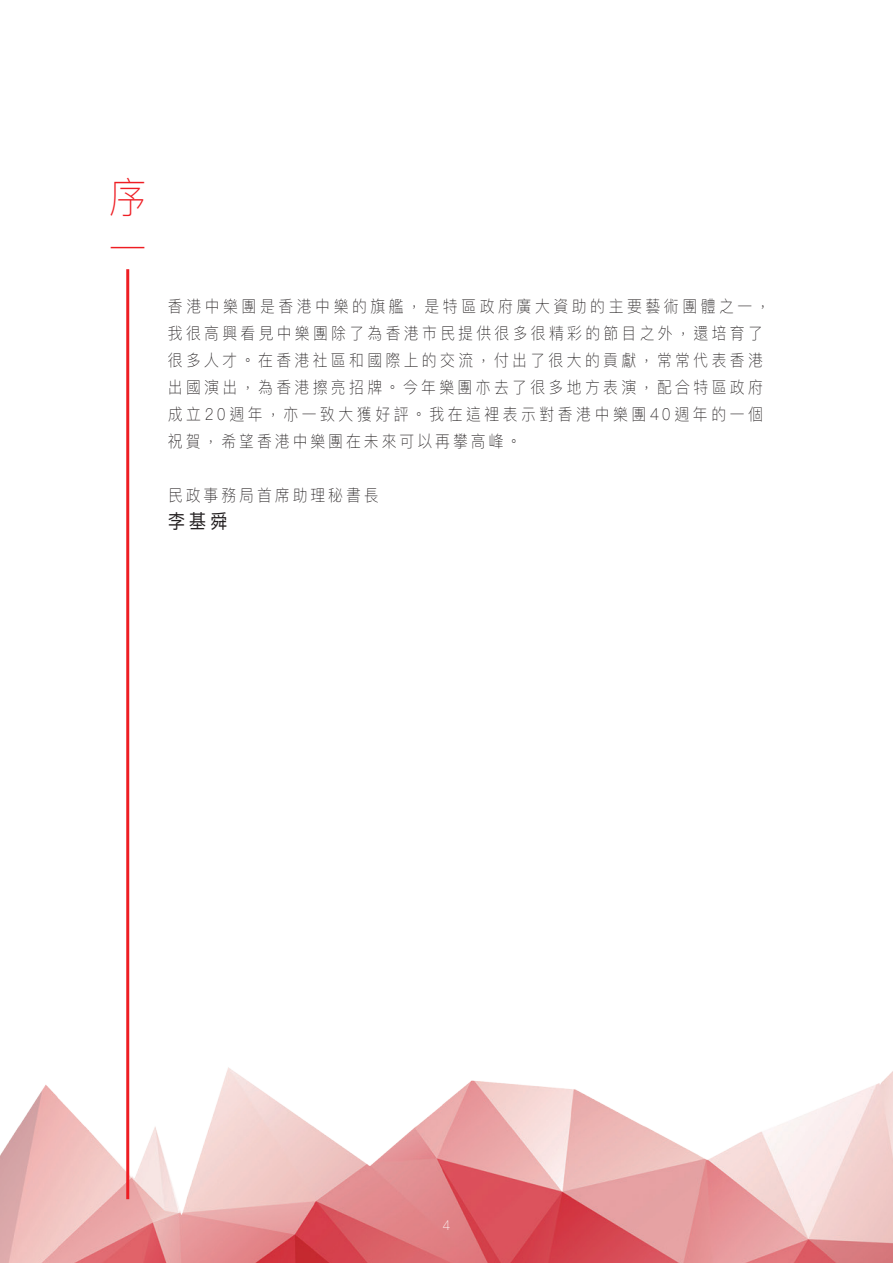
<style>
.page{position:relative;width:893px;height:1263px;background:#fff}
.page>*{position:absolute;margin:0;border:0;box-sizing:border-box;transform-origin:0 0}
.t1{font:100 42px/50.4px "Ping Fang HK";color:#ee1d23;scale:.9 1}
.t2{font:19.5px "Ping Fang HK";color:#231f20;scale:.9 1}
.t3{font:100 16.5px/27px "Ping Fang HK";letter-spacing:.225em;color:#231f20;scale:.9 1}
.t4{font:100 16.5px "Ping Fang HK";letter-spacing:.2em;color:#231f20;scale:.9 1}
.t5{font:100 13.5px "Ping Fang HK";color:#fff;scale:.9 1}
</style>
<div class="page">
<img style="left:0;top:971px;width:893px;height:292px">
<hr style="left:126px;top:269px;width:3px;height:930px;background:#ee1d23">
<h1 class="t1" style="left:109px;top:171px;width:41px">序一</h1>
<p class="t3" style="left:168px;top:292px;width:671px">香港中樂團是香港中樂的旗艦，是特區政府廣大資助的主要藝術團體之一，我很高興看見中樂團除了為香港市民提供很多很精彩的節目之外，還培育了很多人才。在香港社區和國際上的交流，付出了很大的貢獻，常常代表香港出國演出，為香港擦亮招牌。今年樂團亦去了很多地方表演，配合特區政府成立20週年，亦一致大獲好評。我在這裡表示對香港中樂團40週年的一個祝賀，希望香港中樂團在未來可以再攀高峰。</p>
<p class="t4" style="left:168px;top:485px;width:236px">民政事務局首席助理秘書長</p>
<p class="t2" style="left:168px;top:509px;width:68px">李基舜</p>
<p class="t5" style="left:443px;top:1217px;width:10px">4</p>
</div>
